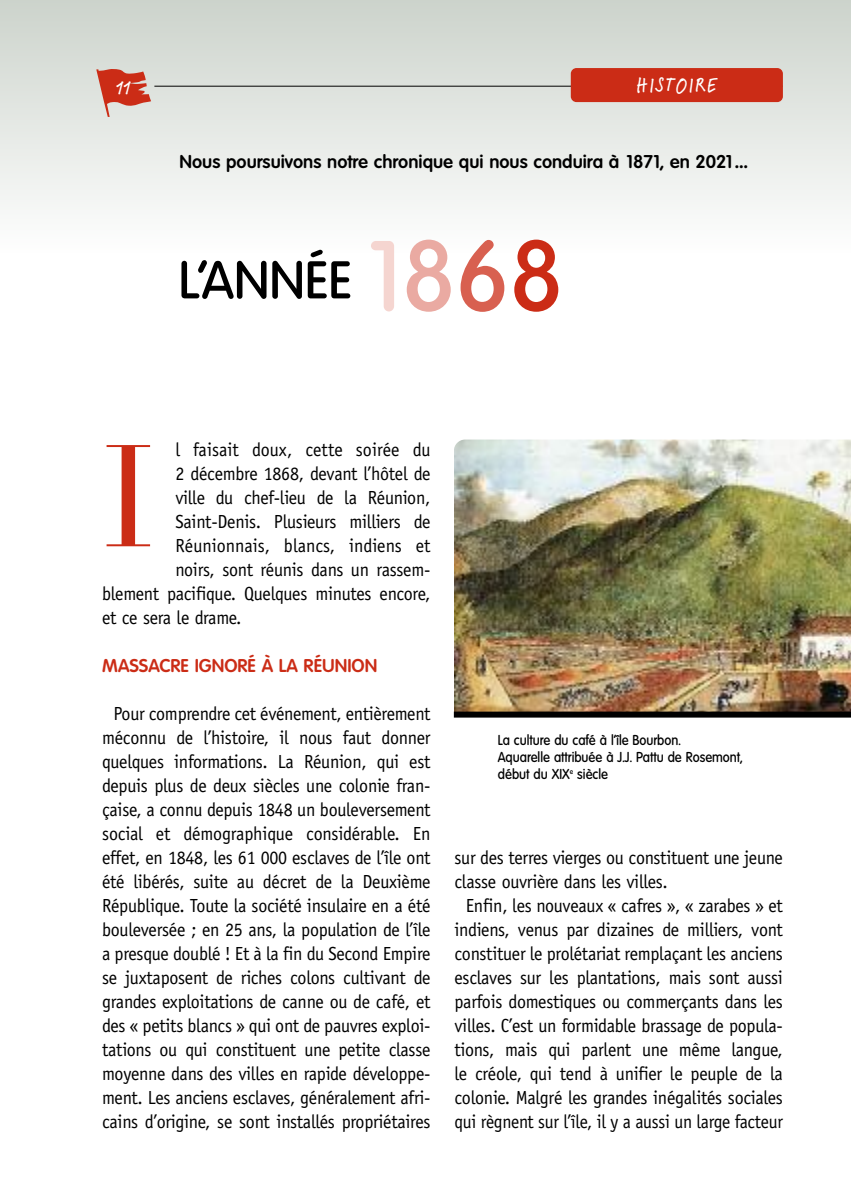
<style>
.page{position:relative;width:851px;height:1191px;background:#fff}
.page>*{position:absolute;margin:0;border:0;box-sizing:border-box;transform-origin:0 0}
.t1{font:142.2px "Didot";color:#cb2c16;scale:.95 1}
.t2{font:500 96.4px "Volkswagen";color:#f5d5d0}
.t3{font:500 51.6px "Volkswagen";color:#000}
.t4{font:500 22px "Feltpen Std";letter-spacing:.075em;color:#fff}
.t5{font:19px/24px "Officina Sans";letter-spacing:-.015em;color:#000;text-align:center;scale:.95 1}
.t6{font:19px "Officina Sans";letter-spacing:-.015em;color:#000;scale:.93 1}
.t7{font:19px "Officina Sans";letter-spacing:.005em;color:#000;scale:.95 1}
.t8{font:600 18px "Volkswagen";color:#000}
.t9{font:600 18px "Volkswagen";color:#cb2c16}
.t10{font:500 14px/16.8px "Volkswagen";color:#000;scale:.9 1}
.s1{color:#eaaaa2}
.s2{color:#d86050}
.s3{color:#cb2c16}
</style>
<div class="page">
<div style="left:0;top:0;width:850px;height:253px;background:linear-gradient(to bottom,#ccd3cb,#fefefe)"></div>
<hr style="left:154px;top:86px;width:628px;height:1px;background:#000">
<svg style="left:96px;top:69px;width:55px;height:48px"></svg>
<div style="left:570px;top:68px;width:212px;height:34px;background:#cb2c16;border-radius:6px"></div>
<img style="left:454px;top:439px;width:396px;height:272px">
<div style="left:454px;top:711px;width:396px;height:6px;background:#000"></div>
<p class="t4" style="left:116px;top:80px;width:17px">11</p>
<p class="t4" style="left:636px;top:77px;width:82px">histoire</p>
<p class="t8" style="left:179px;top:151px;width:571px">Nous poursuivons notre chronique qui nous conduira à 1871, en 2021…</p>
<h3 class="t3" style="left:178px;top:250px;width:175px">L’ANNÉE</h3>
<h2 class="t2" style="left:360px;top:221px;width:204px">1<span class="s1">8</span><span class="s2">6</span><span class="s3">8</span></h2>
<h1 class="t1" style="left:102px;top:412px;width:57px">I</h1>
<p class="t5" style="left:175px;top:439px;width:270px">l faisait doux, cette soirée du</p>
<p class="t5" style="left:175px;top:463px;width:270px">2 décembre 1868, devant l’hôtel de</p>
<p class="t5" style="left:175px;top:487px;width:270px">ville du chef-lieu de la Réunion,</p>
<p class="t5" style="left:175px;top:511px;width:270px">Saint-Denis. Plusieurs milliers de</p>
<p class="t7" style="left:175px;top:538px;width:270px">Réunionnais, blancs, indiens et</p>
<p class="t5" style="left:175px;top:559px;width:270px">noirs, sont réunis dans un rassem-</p>
<p class="t5" style="left:102px;top:583px;width:347px">blement pacifique. Quelques minutes encore,</p>
<p class="t5" style="left:102px;top:607px;width:148px">et ce sera le drame.</p>
<p class="t9" style="left:102px;top:655px;width:277px">MASSACRE IGNORÉ À LA RÉUNION</p>
<p class="t5" style="left:102px;top:703px;width:347px">Pour comprendre cet événement, entièrement méconnu de l’histoire, il nous faut donner quelques informations. La Réunion, qui est depuis plus de deux siècles une colonie fran&shy;çaise, a connu depuis 1848 un bouleversement social et démographique considérable. En effet, en 1848, les 61 000 esclaves de l’île ont été libérés, suite au décret de la Deuxième République. Toute la société insulaire en a été bouleversée ; en 25 ans, la population de l’île a presque doublé ! Et à la fin du Second Empire se juxtaposent de riches colons cultivant de grandes exploitations de canne ou de café, et des « petits blancs » qui ont de pauvres exploi&shy;tations ou qui constituent une petite classe moyenne dans des villes en rapide développe&shy;ment. Les anciens esclaves, généralement afri&shy;cains d’origine, se sont installés propriétaires</p>
<p class="t10" style="left:498px;top:732px;width:273px">La culture du café à l’île Bourbon.<br>Aquarelle attribuée à J.J. Pattu de Rosemont, début du XIX<sup>e</sup> siècle</p>
<p class="t5" style="left:454px;top:847px;width:347px">sur des terres vierges ou constituent une jeune</p>
<p class="t5" style="left:454px;top:871px;width:226px">classe ouvrière dans les villes.</p>
<p class="t5" style="left:466px;top:895px;width:335px">Enfin, les nouveaux « cafres », « zarabes » et</p>
<p class="t5" style="left:454px;top:919px;width:347px">indiens, venus par dizaines de milliers, vont</p>
<p class="t5" style="left:454px;top:943px;width:347px">constituer le prolétariat remplaçant les anciens</p>
<p class="t5" style="left:454px;top:967px;width:347px">esclaves sur les plantations, mais sont aussi</p>
<p class="t5" style="left:454px;top:991px;width:347px">parfois domestiques ou commerçants dans les</p>
<p class="t5" style="left:454px;top:1015px;width:347px">villes. C’est un formidable brassage de popula-</p>
<p class="t5" style="left:454px;top:1039px;width:347px">tions, mais qui parlent une même langue,</p>
<p class="t5" style="left:454px;top:1063px;width:347px">le créole, qui tend à unifier le peuple de la</p>
<p class="t5" style="left:454px;top:1087px;width:347px">colonie. Malgré les grandes inégalités sociales</p>
<p class="t6" style="left:454px;top:1114px;width:354px">qui règnent sur l’île, il y a aussi un large facteur</p>
</div>
